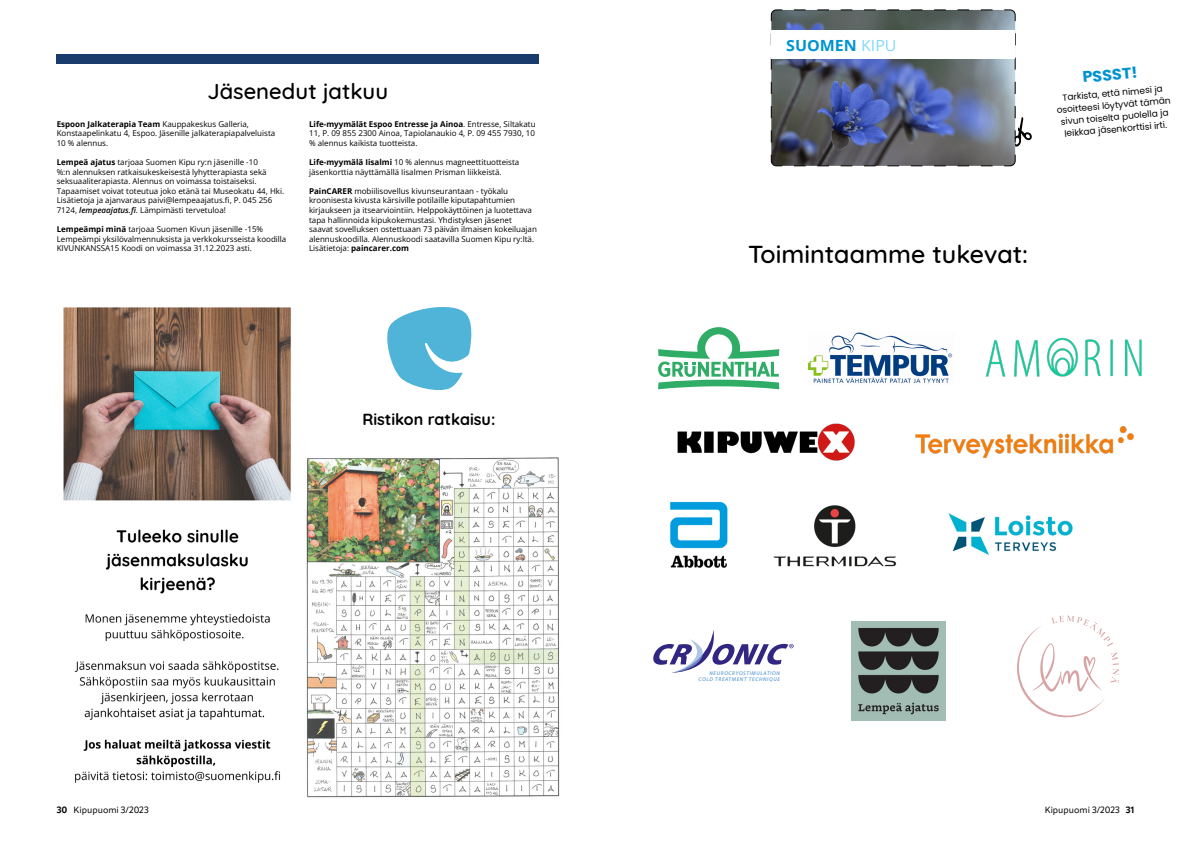
<style>
.page{position:relative;width:1191px;height:842px;background:#fff}
.page>*{position:absolute;margin:0;border:0;box-sizing:border-box;transform-origin:0 0}
.t1{font:500 25px "Quicksand";color:#000}
.t2{font:500 22px "Quicksand";color:#000}
.t3{font:700 16px "Quicksand";color:#000}
._1__Otsikko{font:700 15.4px "Open Sans";color:#0093d3;scale:1.04 1}
._1__Otsikko-2{font:700 15.4px "Poppins";color:#0093d3;scale:1.04 1}
._2_0_calibri__leipäteksti{font:9px/12px "Poppins";color:#000;text-align:center}
.t4{font:9px "Apparat";color:#000}
.t5{font:8px/9.6px "Open Sans";color:#000}
.t6{font:italic 5.4px/6.5px "Myriad Pro";letter-spacing:.12em;color:#3d88c8;text-align:right}
.s1{font-weight:700}
.s2{font-weight:600;font-style:italic}
.s3{font-weight:400;color:#83d8fe}
</style>
<div class="page">
<img style="left:63px;top:307px;width:228px;height:194px">
<svg style="left:770px;top:9px;width:262px;height:158px;background:#697287"></svg>
<div style="left:771px;top:30px;width:244px;height:29px;background:#fff"></div>
<svg style="left:653px;top:630px;width:140px;height:43px"></svg>
<img style="left:808px;top:332px;width:145px;height:52px">
<img style="left:670px;top:501px;width:58px;height:67px">
<svg style="left:658px;top:327px;width:121px;height:62px"></svg>
<img style="left:773px;top:505px;width:124px;height:62px">
<img style="left:915px;top:426px;width:219px;height:32px">
<img style="left:948px;top:513px;width:125px;height:42px">
<img style="left:677px;top:423px;width:178px;height:38px">
<img style="left:851px;top:622px;width:94px;height:99px">
<img style="left:306px;top:457px;width:254px;height:341px">
<img style="left:74px;top:529px;width:207px;height:254px">
<svg style="left:387px;top:307px;width:85px;height:83px"></svg>
<img style="left:986px;top:337px;width:156px;height:40px">
<svg style="left:1017px;top:615px;width:102px;height:103px"></svg>
<div style="left:57px;top:54px;width:482px;height:10px;background:#193c6c"></div>
<p class="t2" style="left:207px;top:73px;width:182px">Jäsenedut jatkuu</p>
<p class="t5" style="left:57px;top:119px;width:220px"><span class="s1">Espoon Jalkaterapia Team</span> Kauppakeskus Galleria,<br>Konstaapelinkatu 4, Espoo. Jäsenille jalkaterapiapalveluista<br>10 % alennus.</p>
<p class="t5" style="left:57px;top:157px;width:229px"><span class="s1">Lempeä ajatus</span> tarjoaa Suomen Kipu ry:n jäsenille -10<br>%:n alennuksen ratkaisukeskeisestä lyhytterapiasta sekä seksuaaliterapiasta. Alennus on voimassa toistaiseksi.<br>Tapaamiset voivat toteutua joko etänä tai Museokatu 44, Hki.<br>Lisätietoja ja ajanvaraus paivi@lempeaajatus.fi, P. 045 256<br>7124, <span class="s2">lempeaajatus.fi</span>. Lämpimästi tervetuloa!</p>
<p class="t5" style="left:57px;top:224px;width:231px"><span class="s1">Lempeämpi minä</span> tarjoaa Suomen Kivun jäsenille -15%<br>Lempeämpi yksilövalmennuksista ja verkkokursseista koodilla<br>KIVUNKANSSA15 Koodi on voimassa 31.12.2023 asti.</p>
<p class="t5" style="left:309px;top:119px;width:228px;text-align:justify"><span class="s1">Life-myymälät Espoo Entresse ja Ainoa</span>. Entresse, Siltakatu 11, P. 09 855 2300 Ainoa, Tapiolanaukio 4, P. 09 455 7930, 10 % alennus kaikista tuotteista.</p>
<p class="t5" style="left:309px;top:157px;width:212px"><span class="s1">Life-myymälä Iisalmi</span> 10 % alennus magneettituotteista jäsenkorttia näyttämällä Iisalmen Prisman liikkeistä.</p>
<p class="t5" style="left:309px;top:186px;width:229px"><span class="s1">PainCARER</span> mobiilisovellus kivunseurantaan - työkalu kroonisesta kivusta kärsiville potilaille kiputapahtumien kirjaukseen ja itsearviointiin. Helppokäyttöinen ja luotettava tapa hallinnoida kipukokemustasi. Yhdistyksen jäsenet saavat sovelluksen ostettuaan 73 päivän ilmaisen kokeiluajan alennuskoodilla. Alennuskoodi saatavilla Suomen Kipu ry:ltä.<br>Lisätietoja: <span class="s1">paincarer.com</span></p>
<p class="t3" style="left:362px;top:406px;width:134px">Ristikon ratkaisu:</p>
<p class="_1__Otsikko" style="left:786px;top:34px;width:108px">SUOMEN <span class="s3">KIPU</span></p>
<p class="_1__Otsikko-2" style="left:1081px;top:68px;width:55px;rotate:-5deg">PSSST!</p>
<p class="_2_0_calibri__leipäteksti" style="left:1055px;top:92px;width:116px;rotate:-5deg">Tarkista, että nimesi ja osoitteesi löytyvät tämän sivun toiselta puolella ja leikkaa jäsenkorttisi irti.</p>
<p class="t1" style="left:748px;top:234px;width:281px">Toimintaamme tukevat:</p>
<p class="t6" style="left:698px;top:670px;width:83px">NEUROCRYOSTIMULATION<br>COLD TREATMENT TECHNIQUE</p>
<p class="t4" style="left:57px;top:805px;width:93px"><span class="s1">30</span> Kipupuomi 3/2023</p>
<p class="t4" style="left:1044px;top:805px;width:91px">Kipupuomi 3/2023 <span class="s1">31</span></p>
</div>
